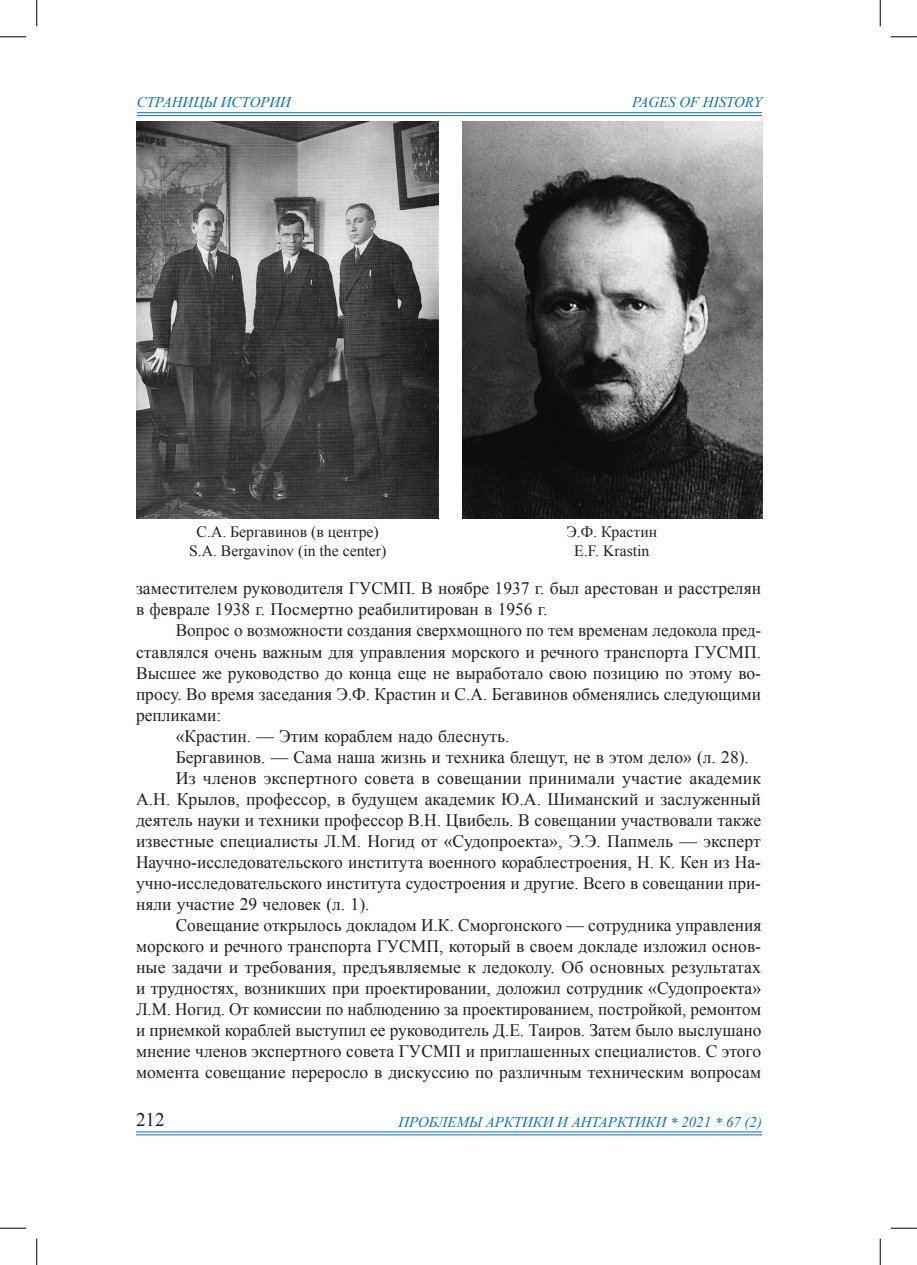
<style>
.page{position:relative;width:917px;height:1265px;background:#fff}
.page>*{position:absolute;margin:0;border:0;box-sizing:border-box;transform-origin:0 0}
.t1{font:19.25px "Times New Roman";color:#231f20}
.t2{font:17.5px/21px "Times New Roman";color:#231f20}
.t3{font:15.75px/18.9px "Times New Roman";color:#231f20;text-align:center}
.t4{font:italic 14.88px "Times New Roman";color:#0072bc}
</style>
<div class="page">
<hr style="left:136px;top:1131px;width:626px;height:1px;background:#0072bc">
<hr style="left:136px;top:1134px;width:626px;height:1px;background:#0072bc">
<img style="left:136px;top:121px;width:303px;height:397px">
<img style="left:463px;top:122px;width:299px;height:397px">
<hr style="left:137px;top:112px;width:625px;height:1px;background:#0072bc">
<hr style="left:137px;top:115px;width:625px;height:1px;background:#0072bc">
<svg style="left:0;top:36px;width:26px;height:1px"></svg>
<svg style="left:891px;top:36px;width:26px;height:1px"></svg>
<svg style="left:0;top:1227px;width:26px;height:1px"></svg>
<svg style="left:891px;top:1227px;width:26px;height:1px"></svg>
<svg style="left:36px;top:0;width:1px;height:26px"></svg>
<svg style="left:36px;top:1238px;width:1px;height:26px"></svg>
<svg style="left:880px;top:0;width:1px;height:26px"></svg>
<svg style="left:880px;top:1238px;width:1px;height:26px"></svg>
<p class="t4" style="left:137px;top:92px;width:156px">СТРАНИЦЫ ИСТОРИИ</p>
<p class="t4" style="left:632px;top:92px;width:131px">PAGES OF HISTORY</p>
<p class="t3" style="left:189px;top:522px;width:199px">С.А. Бергавинов (в центре)<br>S.A. Bergavinov (in the center)</p>
<p class="t3" style="left:566px;top:522px;width:92px">Э.Ф. Крастин<br>E.F. Krastin</p>
<p class="t2" style="left:136px;top:577px;width:627px">заместителем руководителя ГУСМП. В ноябре 1937 г. был арестован и расстрелян в феврале 1938 г. Посмертно реабилитирован в 1956 г.</p>
<p class="t2" style="left:176px;top:619px;width:587px">Вопрос о возможности создания сверхмощного по тем временам ледокола пред-</p>
<p class="t2" style="left:136px;top:640px;width:627px">ставлялся очень важным для управления морского и речного транспорта ГУСМП.</p>
<p class="t2" style="left:136px;top:661px;width:627px">Высшее же руководство до конца еще не выработало свою позицию по этому во-</p>
<p class="t2" style="left:136px;top:682px;width:627px">просу. Во время заседания Э.Ф. Крастин и С.А. Бегавинов обменялись следующими</p>
<p class="t2" style="left:136px;top:703px;width:87px">репликами:</p>
<p class="t2" style="left:176px;top:724px;width:335px">«Крастин. — Этим кораблем надо блеснуть.</p>
<p class="t2" style="left:176px;top:745px;width:575px">Бергавинов. — Сама наша жизнь и техника блещут, не в этом дело» (л. 28).</p>
<p class="t2" style="left:176px;top:766px;width:587px">Из членов экспертного совета в совещании принимали участие академик</p>
<p class="t2" style="left:136px;top:787px;width:626px">А.Н. Крылов, профессор, в будущем академик Ю.А. Шиманский и заслуженный</p>
<p class="t2" style="left:136px;top:808px;width:627px">деятель науки и техники профессор В.Н. Цвибель. В совещании участвовали также</p>
<p class="t2" style="left:136px;top:829px;width:626px">известные специалисты Л.М. Ногид от «Судопроекта», Э.Э. Папмель — эксперт</p>
<p class="t2" style="left:136px;top:850px;width:627px">Научно-исследовательского института военного кораблестроения, Н. К. Кен из На-</p>
<p class="t2" style="left:136px;top:871px;width:627px">учно-исследовательского института судостроения и другие. Всего в совещании при-</p>
<p class="t2" style="left:136px;top:892px;width:235px">няли участие 29 человек (л. 1).</p>
<p class="t2" style="left:176px;top:913px;width:587px">Совещание открылось докладом И.К. Сморгонского — сотрудника управления</p>
<p class="t2" style="left:136px;top:934px;width:627px">морского и речного транспорта ГУСМП, который в своем докладе изложил основ-</p>
<p class="t2" style="left:136px;top:955px;width:627px">ные задачи и требования, предъявляемые к ледоколу. Об основных результатах</p>
<p class="t2" style="left:136px;top:976px;width:627px">и трудностях, возникших при проектировании, доложил сотрудник «Судопроекта»</p>
<p class="t2" style="left:136px;top:997px;width:627px">Л.М. Ногид. От комиссии по наблюдению за проектированием, постройкой, ремонтом</p>
<p class="t2" style="left:136px;top:1018px;width:627px">и приемкой кораблей выступил ее руководитель Д.Е. Таиров. Затем было выслушано</p>
<p class="t2" style="left:136px;top:1039px;width:627px">мнение членов экспертного совета ГУСМП и приглашенных специалистов. С этого</p>
<p class="t2" style="left:136px;top:1060px;width:627px">момента совещание переросло в дискуссию по различным техническим вопросам</p>
<p class="t1" style="left:136px;top:1106px;width:30px">212</p>
<p class="t4" style="left:398px;top:1111px;width:365px">ПРОБЛЕМЫ АРКТИКИ И АНТАРКТИКИ * 2021 * 67 (2)</p>
</div>
